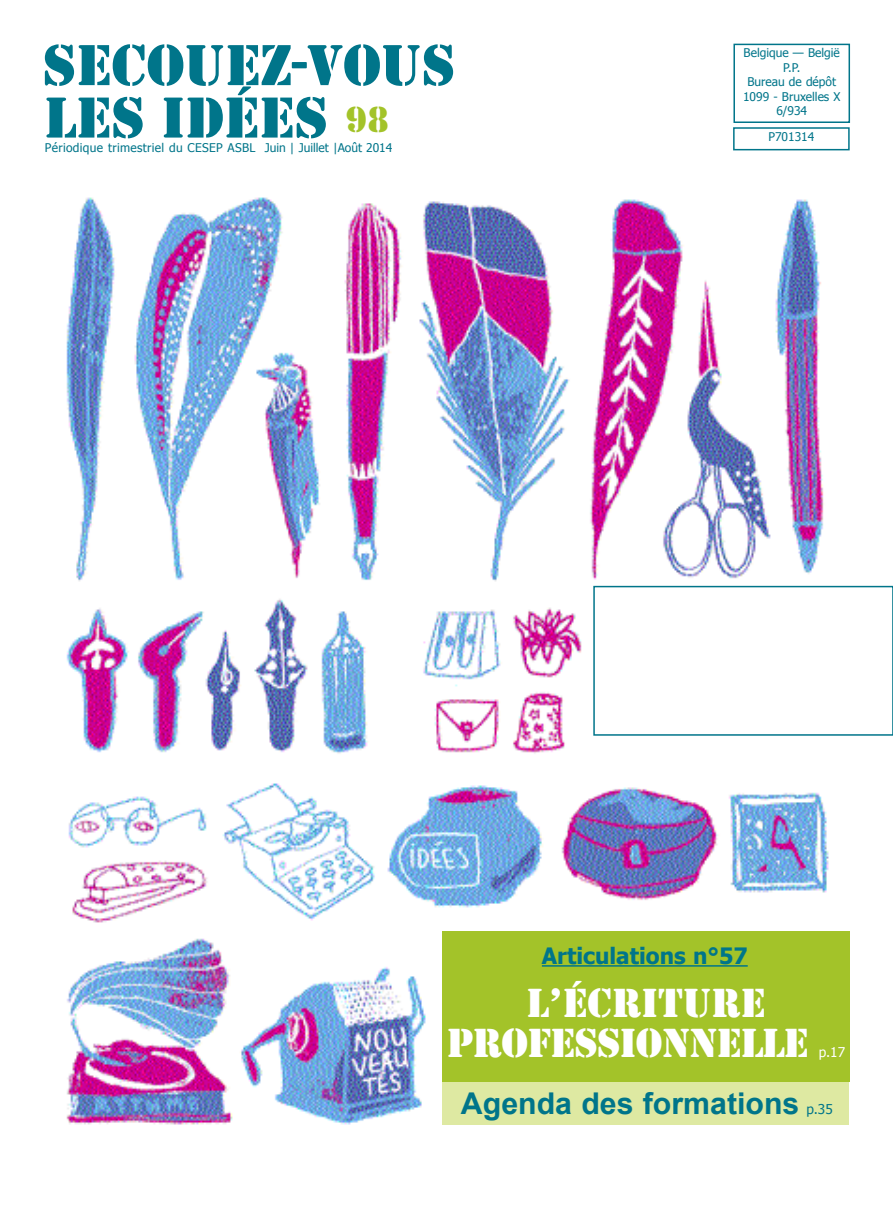
<style>
.page{position:relative;width:893px;height:1212px;background:#fff}
.page>*{position:absolute;margin:0;border:0;box-sizing:border-box;transform-origin:0 0}
.t1{font:60px/52.5px "Stencil";color:#00758a}
.t2{font:42px/40.5px "Stencil";letter-spacing:-.015em;color:#fff}
.t3{font:700 30px "Arial";color:#00758a}
.t4{font:700 22.5px "Tahoma";color:#00758a}
.t5{font:13.5px "Tahoma";color:#00758a}
.t6{font:13.5px "Tahoma";color:#fff}
.t7{font:12px/14.4px "Tahoma";color:#00758a;text-align:center}
.t8{font:12px "Tahoma";letter-spacing:.025em;color:#00758a}
.s1{font-size:37.5px;color:#a3c329}
</style>
<div class="page">
<img style="left:66px;top:197px;width:782px;height:928px">
<div style="left:442px;top:931px;width:408px;height:150px;background:#a3c329"></div>
<div style="left:442px;top:1082px;width:407px;height:43px;background:#dee9a2"></div>
<div style="left:733px;top:44px;width:117px;height:79px;border:2px solid #00758a"></div>
<div style="left:733px;top:127px;width:117px;height:23px;border:2px solid #00758a"></div>
<div style="left:595px;top:587px;width:297px;height:147px;background:#fff"></div>
<div style="left:593px;top:586px;width:300px;height:150px;border:2px solid #00758a"></div>
<hr style="left:542px;top:965px;width:206px;height:2px;background:#00758a">
<h1 class="t1" style="left:43px;top:45px;width:414px">SECOUEZ-VOUS<br>LES IDÉES <span class="s1">98</span></h1>
<p class="t8" style="left:45px;top:140px;width:349px">Périodique trimestriel du CESEP ASBL Juin | Juillet |Août 2014</p>
<p class="t7" style="left:743px;top:45px;width:99px">Belgique — België<br>P.P.<br>Bureau de dépôt<br>1099 - Bruxelles X<br>6/934</p>
<p class="t7" style="left:768px;top:129px;width:47px">P701314</p>
<h3 class="t4" style="left:542px;top:941px;width:207px">Articulations n°57</h3>
<h2 class="t2" style="left:447px;top:987px;width:363px;text-indent:80px">L’ÉCRITURE<br>PROFESSIONNELLE</h2>
<p class="t6" style="left:819px;top:1044px;width:28px">p.17</p>
<h3 class="t3" style="left:461px;top:1086px;width:340px">Agenda des formations</h3>
<p class="t5" style="left:806px;top:1100px;width:28px">p.35</p>
</div>
